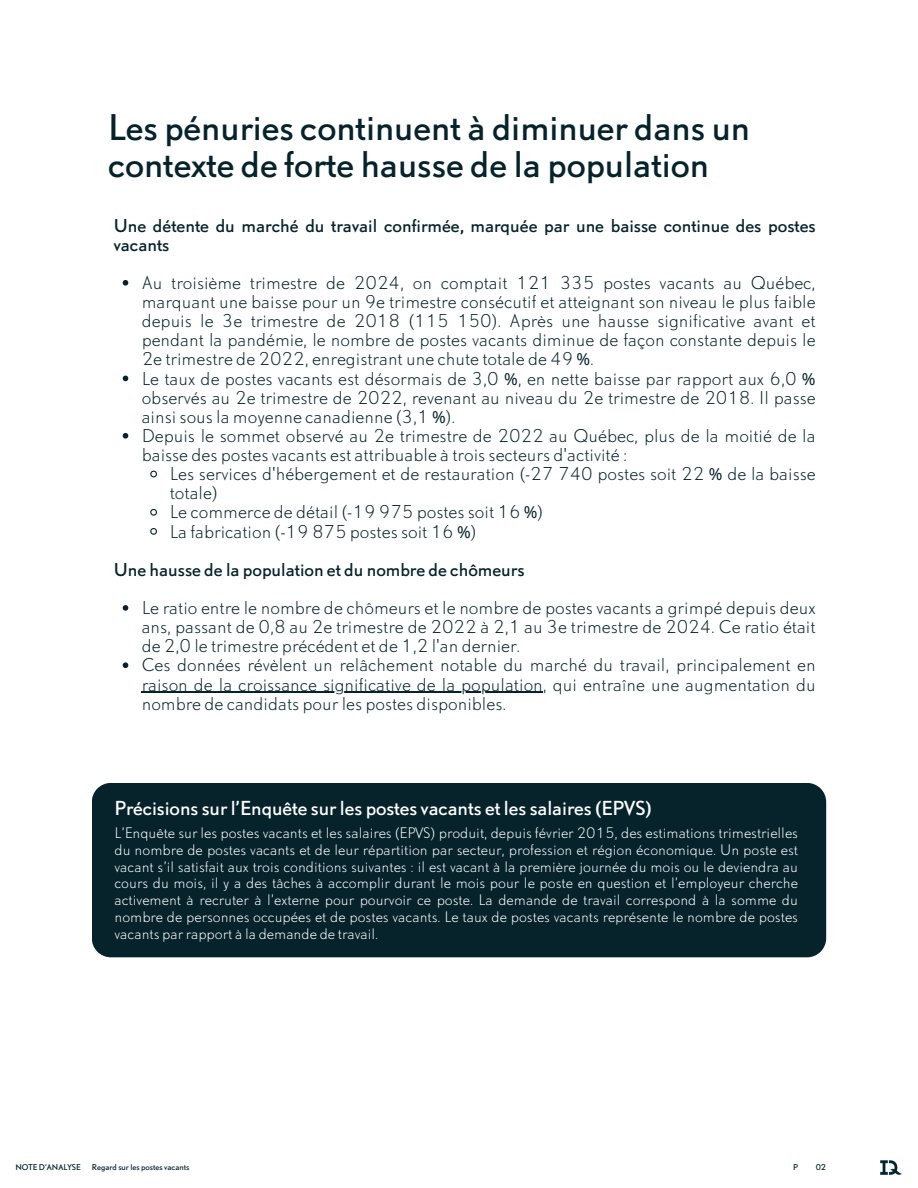
<style>
.page{position:relative;width:918px;height:1188px;background:#fff}
.page>*{position:absolute;margin:0;border:0;box-sizing:border-box;transform-origin:0 0}
.t1{font:33px/37.2px "DTL Nobel T";color:#06232c}
.t2{font:18px "DTL Nobel T";color:#fff}
.t3{font:300 16.5px/19.2px "DTL Nobel T";color:#06232c;text-align:justify}
.t4{font:16.5px/19.2px "DTL Nobel T";color:#06232c}
.t5{font:300 13.5px/16.8px "DTL Nobel T";color:#fff;text-align:justify}
.t6{font:7.5px "DTL Nobel T";color:#06232c}
.s1{font-family:"Noto Sans";font-weight:400}
</style>
<div class="page">
<img style="left:880px;top:1160px;width:22px;height:15px">
<div style="left:92px;top:783px;width:734px;height:174px;background:#06232c"></div>
<svg style="left:123px;top:280px;width:5px;height:6px"></svg>
<svg style="left:123px;top:376px;width:5px;height:5px"></svg>
<svg style="left:123px;top:433px;width:5px;height:6px"></svg>
<svg style="left:150px;top:470px;width:7px;height:8px"></svg>
<svg style="left:150px;top:508px;width:7px;height:8px"></svg>
<svg style="left:150px;top:528px;width:7px;height:7px"></svg>
<svg style="left:123px;top:605px;width:5px;height:6px"></svg>
<svg style="left:123px;top:662px;width:5px;height:6px"></svg>
<hr style="left:142px;top:692px;width:401px;height:1px;background:#06232c">
<h4 class="t1" style="left:108px;top:108px;width:644px">Les pénuries continuent à diminuer dans un contexte de forte hausse de la population</h4>
<p class="t4" style="left:114px;top:215px;width:703px">Une détente du marché du travail confirmée, marquée par une baisse continue des postes vacants</p>
<p class="t3" style="left:142px;top:273px;width:675px">Au troisième trimestre de 2024, on comptait 121 335 postes vacants au Québec, marquant une baisse pour un 9e trimestre consécutif et atteignant son niveau le plus faible depuis le 3e trimestre de 2018 (115 150). Après une hausse significative avant et pendant la pandémie, le nombre de postes vacants diminue de façon constante depuis le 2e trimestre de 2022, enregistrant une chute totale de 49 <span class="s1">%</span>.</p>
<p class="t3" style="left:142px;top:368px;width:675px">Le taux de postes vacants est désormais de 3,0 <span class="s1">%</span>, en nette baisse par rapport aux 6,0 <span class="s1">% </span>observés au 2e trimestre de 2022, revenant au niveau du 2e trimestre de 2018. Il passe ainsi sous la moyenne canadienne (3,1 <span class="s1">%</span>).</p>
<p class="t3" style="left:142px;top:426px;width:675px">Depuis le sommet observé au 2e trimestre de 2022 au Québec, plus de la moitié de la baisse des postes vacants est attribuable à trois secteurs d'activité :</p>
<p class="t3" style="left:170px;top:464px;width:647px">Les services d'hébergement et de restauration (-27 740 postes soit 22 <span class="s1">%</span> de la baisse totale)</p>
<p class="t3" style="left:170px;top:502px;width:375px">Le commerce de détail (-19 975 postes soit 16 <span class="s1">%</span>)</p>
<h2 class="t3" style="left:170px;top:521px;width:308px">La fabrication (-19 875 postes soit 16 <span class="s1">%</span>)</h2>
<p class="t4" style="left:114px;top:559px;width:412px">Une hausse de la population et du nombre de chômeurs</p>
<p class="t3" style="left:142px;top:598px;width:675px">Le ratio entre le nombre de chômeurs et le nombre de postes vacants a grimpé depuis deux ans, passant de 0,8 au 2e trimestre de 2022 à 2,1 au 3e trimestre de 2024. Ce ratio était de 2,0 le trimestre précédent et de 1,2 l'an dernier.</p>
<h3 class="t3" style="left:142px;top:655px;width:675px">Ces données révèlent un relâchement notable du marché du travail, principalement en</h3>
<h2 class="t3" style="left:142px;top:674px;width:675px">raison de la croissance significative de la population, qui entraîne une augmentation du nombre de candidats pour les postes disponibles.</h2>
<p class="t2" style="left:114px;top:796px;width:539px">Précisions sur l’Enquête sur les postes vacants et les salaires (EPVS)</p>
<p class="t5" style="left:114px;top:824px;width:685px">L’Enquête sur les postes vacants et les salaires (EPVS) produit, depuis février 2015, des estimations trimestrielles du nombre de postes vacants et de leur répartition par secteur, profession et région économique. Un poste est vacant s’il satisfait aux trois conditions suivantes : il est vacant à la première journée du mois ou le deviendra au cours du mois, il y a des tâches à accomplir durant le mois pour le poste en question et l’employeur cherche activement à recruter à l’externe pour pourvoir ce poste. La demande de travail correspond à la somme du nombre de personnes occupées et de postes vacants. Le taux de postes vacants représente le nombre de postes vacants par rapport à la demande de travail.</p>
<p class="t6" style="left:15px;top:1162px;width:67px">NOTE D’ANALYSE</p>
<p class="t6" style="left:92px;top:1162px;width:99px">Regard sur les postes vacants</p>
<h1 class="t6" style="left:793px;top:1162px;width:6px">P</h1>
<h2 class="t6" style="left:816px;top:1162px;width:12px">02</h2>
</div>
